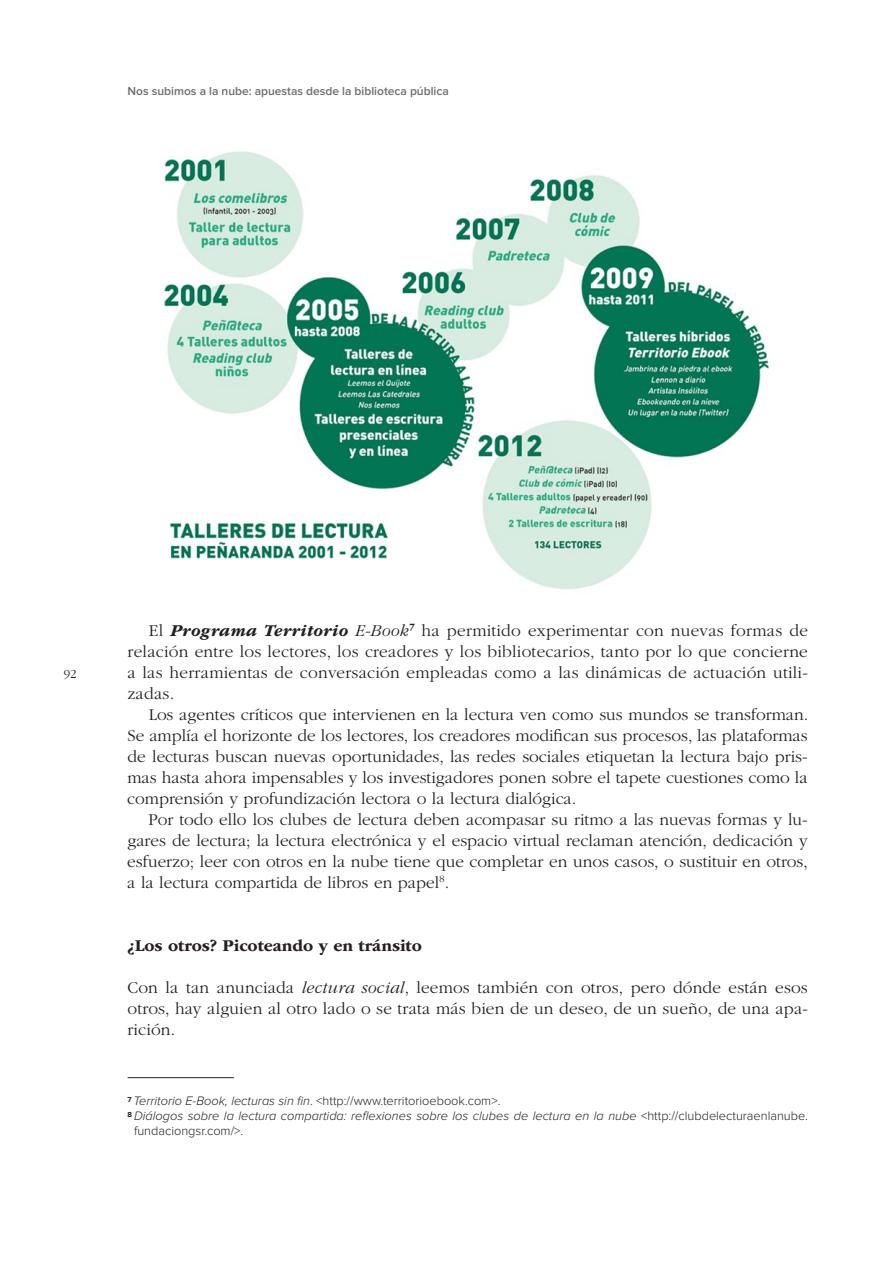
<style>
.page{position:relative;width:893px;height:1263px;background:#fff}
.page>*{position:absolute;margin:0;border:0;box-sizing:border-box;transform-origin:0 0}
.t1{font:300 17.25px/21px "ITC Garamond Std";letter-spacing:.01em;color:#231f20;text-align:justify}
.t2{font:700 17.25px "ITC Garamond Std";letter-spacing:-.005em;color:#231f20}
.t3{font:italic 300 12.75px "Proxima Nova";color:#231f20}
.t4{font:300 12.75px "Proxima Nova";color:#231f20}
.t5{font:300 12.75px "ITC Garamond Std";color:#231f20}
.t6{font:600 12px "Proxima Nova";color:#6c6d70}
.s1{font-weight:700;font-style:italic}
.s2{font-style:italic}
.s3{font-style:normal}
</style>
<div class="page">
<hr style="left:128px;top:1077px;width:106px;height:1px;background:#231f20">
<img style="left:164px;top:151px;width:605px;height:439px">
<p class="t6" style="left:128px;top:85px;width:323px">Nos subimos a la nube: apuestas desde la biblioteca pública</p>
<p class="t5" style="left:64px;top:667px;width:14px">92</p>
<p class="t1" style="left:127px;top:620px;width:682px;text-indent:21px">El <span class="s1">Programa Territorio</span> <span class="s2">E-Book</span><sup>7</sup> ha permitido experimentar con nuevas formas de relación entre los lectores, los creadores y los bibliotecarios, tanto por lo que concierne a las herramientas de conversación empleadas como a las dinámicas de actuación utili&shy;zadas.</p>
<p class="t1" style="left:127px;top:704px;width:682px;text-indent:21px">Los agentes críticos que intervienen en la lectura ven como sus mundos se transforman.<br>Se amplía el horizonte de los lectores, los creadores modifican sus procesos, las plataformas de lecturas buscan nuevas oportunidades, las redes sociales etiquetan la lectura bajo pris&shy;mas hasta ahora impensables y los investigadores ponen sobre el tapete cuestiones como la comprensión y profundización lectora o la lectura dialógica.</p>
<p class="t1" style="left:127px;top:809px;width:682px;text-indent:21px">Por todo ello los clubes de lectura deben acompasar su ritmo a las nuevas formas y lu&shy;gares de lectura; la lectura electrónica y el espacio virtual reclaman atención, dedicación y esfuerzo; leer con otros en la nube tiene que completar en unos casos, o sustituir en otros, a la lectura compartida de libros en papel<sup>8</sup>.</p>
<p class="t2" style="left:128px;top:935px;width:296px">¿Los otros? Picoteando y en tránsito</p>
<p class="t1" style="left:127px;top:977px;width:682px">Con la tan anunciada <span class="s2">lectura social</span>, leemos también con otros, pero dónde están esos otros, hay alguien al otro lado o se trata más bien de un deseo, de un sueño, de una apa&shy;rición.</p>
<p class="t4" style="left:128px;top:1095px;width:374px"><sup>7</sup> <span class="s2">Territorio E-Book, lecturas sin fin</span>. &lt;http://www.territorioebook.com&gt;.</p>
<p class="t3" style="left:128px;top:1110px;width:682px"><sup>8</sup> Diálogos sobre la lectura compartida: reflexiones sobre los clubes de lectura en la nube <span class="s3">&lt;http://clubdelecturaenlanube.</span></p>
<p class="t4" style="left:134px;top:1125px;width:111px">fundaciongsr.com/&gt;.</p>
</div>
